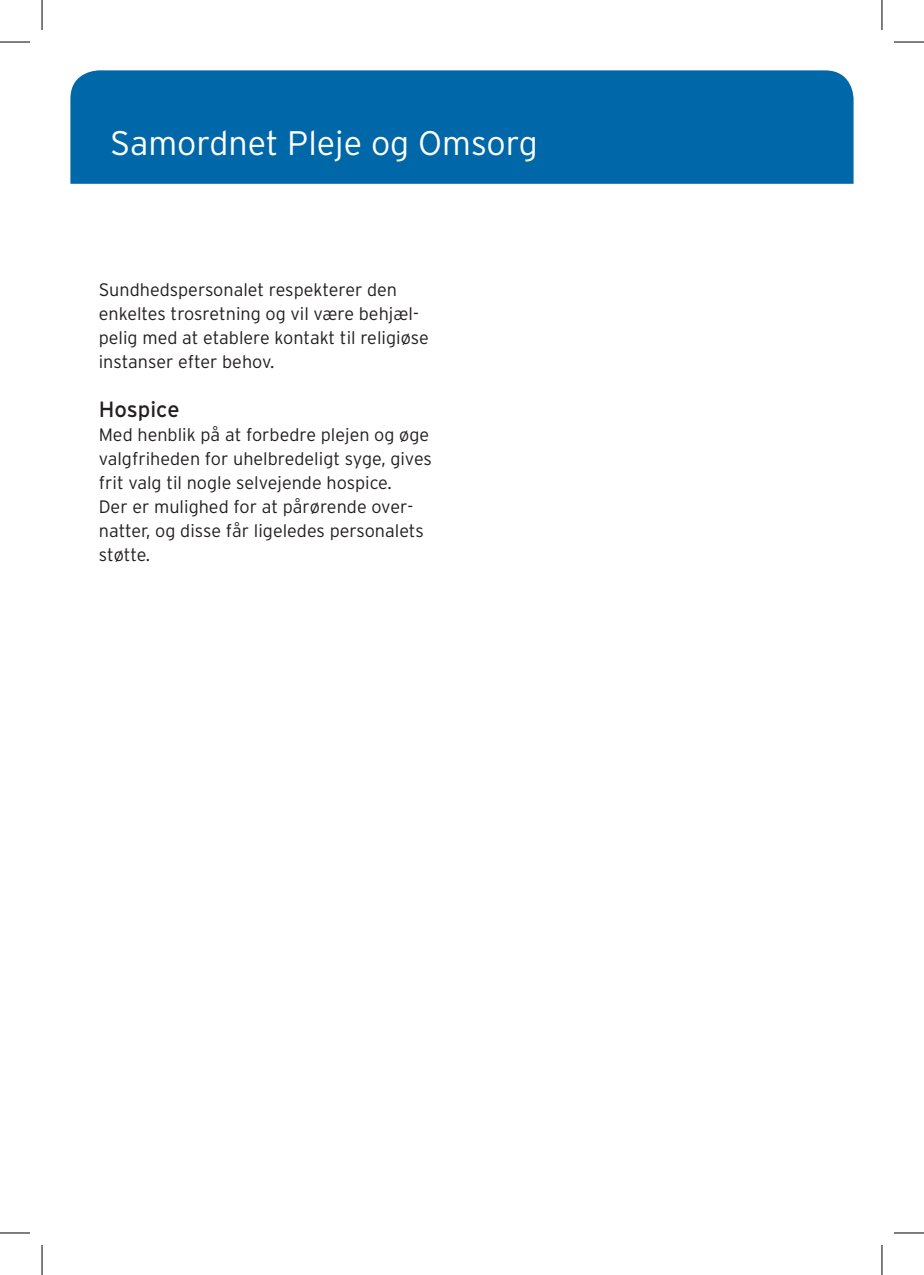
<style>
.page{position:relative;width:924px;height:1275px;background:#fff}
.page>*{position:absolute;margin:0;border:0;box-sizing:border-box;transform-origin:0 0}
.t1{font:300 34px "Interstate";color:#fff}
.t2{font:22px "Interstate";color:#231f20}
.t3{font:300 18px/24px "Interstate";color:#231f20}
</style>
<div class="page">
<div style="left:70px;top:70px;width:783px;height:114px;background:#0068a9"></div>
<hr style="left:0;top:42px;width:30px;height:1px;background:#000">
<hr style="left:893px;top:42px;width:30px;height:1px;background:#000">
<hr style="left:0;top:1232px;width:30px;height:1px;background:#000">
<hr style="left:893px;top:1232px;width:30px;height:1px;background:#000">
<hr style="left:42px;top:0;width:1px;height:30px;background:#000">
<hr style="left:42px;top:1245px;width:1px;height:30px;background:#000">
<hr style="left:881px;top:0;width:1px;height:30px;background:#000">
<hr style="left:881px;top:1245px;width:1px;height:30px;background:#000">
<h1 class="t1" style="left:110px;top:124px;width:429px">Samordnet Pleje og Omsorg</h1>
<p class="t3" style="left:99px;top:278px;width:331px">Sundhedspersonalet respekterer den enkeltes trosretning og vil være behjæl&shy;pelig med at etablere kontakt til religiøse instanser efter behov.</p>
<p class="t2" style="left:99px;top:396px;width:82px">Hospice</p>
<p class="t3" style="left:99px;top:422px;width:334px">Med henblik på at forbedre plejen og øge valgfriheden for uhelbredeligt syge, gives frit valg til nogle selvejende hospice.<br>Der er mulighed for at pårørende over&shy;natter, og disse får ligeledes personalets støtte.</p>
</div>
